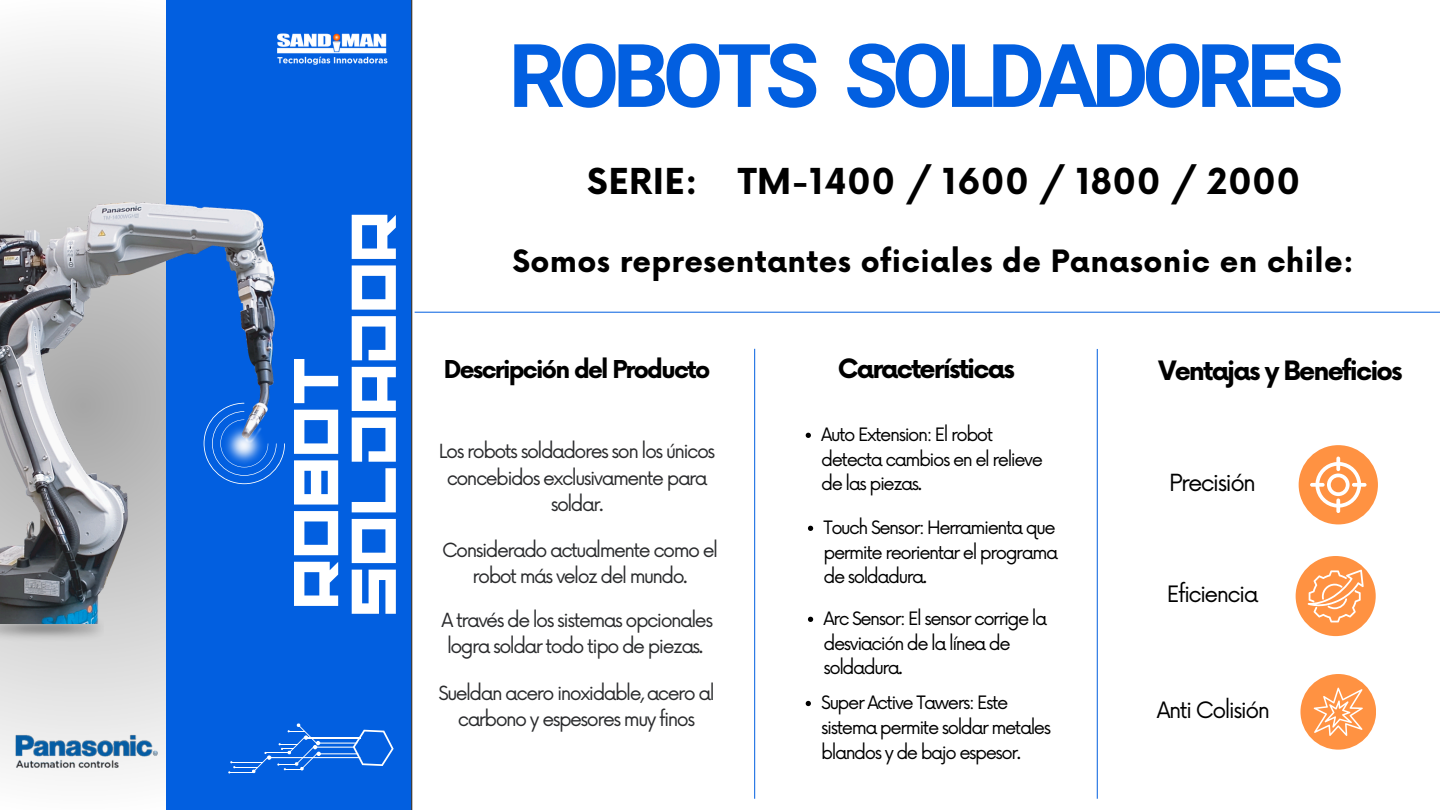
<style>
.page{position:relative;width:1440px;height:810px;background:#fff}
.page>*{position:absolute;margin:0;border:0;box-sizing:border-box;transform-origin:0 0}
.t1{font:700 88px "Roboto";letter-spacing:-.07em;color:#025fe0}
.t2{font:67.5px "Adriana";color:#fff}
.t3{font:700 34.8px "Now";letter-spacing:.01em;color:#000}
.t4{font:700 30px "Now";letter-spacing:.01em;color:#000}
.t5{font:700 26px "Now";letter-spacing:-.07em;color:#000}
.t6{font:700 24px "Now";letter-spacing:-.07em;color:#000}
.t7{font:23px "Now";letter-spacing:-.07em;color:#000}
.t8{font:22px "Now";letter-spacing:-.07em;color:#000}
.t9{font:19px/26.2px "Now";letter-spacing:-.08em;color:#2a2b2d;text-align:center}
.t10{font:18px/24.8px "Now";letter-spacing:-.08em;color:#000}
</style>
<div class="page">
<hr style="left:411px;top:0;width:1px;height:810px;background:#000">
<hr style="left:754px;top:349px;width:1px;height:450px;background:#025fe0">
<hr style="left:1097px;top:349px;width:1px;height:450px;background:#025fe0">
<hr style="left:415px;top:312px;width:1025px;height:1px;background:#025fe0">
<svg style="left:806px;top:433px;width:5px;height:5px"></svg>
<svg style="left:808px;top:526px;width:5px;height:5px"></svg>
<svg style="left:808px;top:617px;width:5px;height:5px"></svg>
<svg style="left:806px;top:701px;width:5px;height:5px"></svg>
<div style="left:1299px;top:445px;width:79px;height:79px;background:#ff9242;border-radius:50%"></div>
<svg style="left:1310px;top:457px;width:56px;height:56px"></svg>
<div style="left:1296px;top:556px;width:80px;height:80px;background:#ff9242;border-radius:50%"></div>
<svg style="left:1308px;top:570px;width:55px;height:52px"></svg>
<div style="left:1300px;top:674px;width:76px;height:76px;background:#ff9242;border-radius:50%"></div>
<svg style="left:1314px;top:688px;width:49px;height:48px"></svg>
<div style="left:0;top:0;width:411px;height:810px;background:#025fe0"></div>
<svg style="left:0;top:0;width:165px;height:810px;fill:#e6e6e6"></svg>
<img style="left:0;top:624px;width:104px;height:19px">
<img style="left:0;top:188px;width:275px;height:436px">
<svg style="left:228px;top:723px;width:166px;height:50px"></svg>
<img style="left:4px;top:717px;width:161px;height:69px">
<svg style="left:204px;top:403px;width:81px;height:81px"></svg>
<img style="left:205px;top:402px;width:79px;height:83px">
<img style="left:277px;top:33px;width:111px;height:32px">
<p class="t2" style="left:272px;top:609px;width:255px;rotate:-90deg">ROBOT</p>
<h5 class="t2" style="left:330px;top:617px;width:407px;rotate:-90deg">SOLDADOR</h5>
<p class="t1" style="left:509px;top:25px;width:837px">ROBOTS SOLDADORES</p>
<p class="t3" style="left:587px;top:163px;width:112px">SERIE:</p>
<p class="t3" style="left:738px;top:163px;width:564px">TM-1400 / 1600 / 1800 / 2000</p>
<h6 class="t4" style="left:512px;top:245px;width:843px">Somos representantes oficiales de Panasonic en chile:</h6>
<p class="t6" style="left:444px;top:356px;width:268px">Descripción del Producto</p>
<h2 class="t5" style="left:838px;top:354px;width:179px">Características</h2>
<h2 class="t5" style="left:1159px;top:357px;width:246px">Ventajas y Beneficios</h2>
<p class="t9" style="left:439px;top:439px;width:278px">Los robots soldadores son los únicos concebidos exclusivamente para soldar.</p>
<p class="t9" style="left:442px;top:538px;width:277px">Considerado actualmente como el robot más veloz del mundo.</p>
<h1 class="t9" style="left:441px;top:608px;width:273px;text-align:left">A través de los sistemas opcionales logra soldar todo tipo de piezas.</h1>
<h3 class="t9" style="left:439px;top:681px;width:278px">Sueldan acero inoxidable, acero al carbono y espesores muy finos</h3>
<p class="t10" style="left:821px;top:423px;width:223px">Auto Extension: El robot detecta cambios en el relieve de las piezas.</p>
<h3 class="t10" style="left:824px;top:516px;width:236px">Touch Sensor: Herramienta que permite reorientar el programa de soldadura.</h3>
<h4 class="t10" style="left:824px;top:607px;width:225px">Arc Sensor: El sensor corrige la desviación de la línea de soldadura.</h4>
<h5 class="t10" style="left:821px;top:691px;width:231px">Super Active Tawers: Este sistema permite soldar metales blandos y de bajo espesor.</h5>
<p class="t7" style="left:1169px;top:470px;width:88px">Precisión</p>
<p class="t8" style="left:1167px;top:582px;width:93px">Eficiencia</p>
<p class="t8" style="left:1157px;top:698px;width:115px">Anti Colisión</p>
</div>
